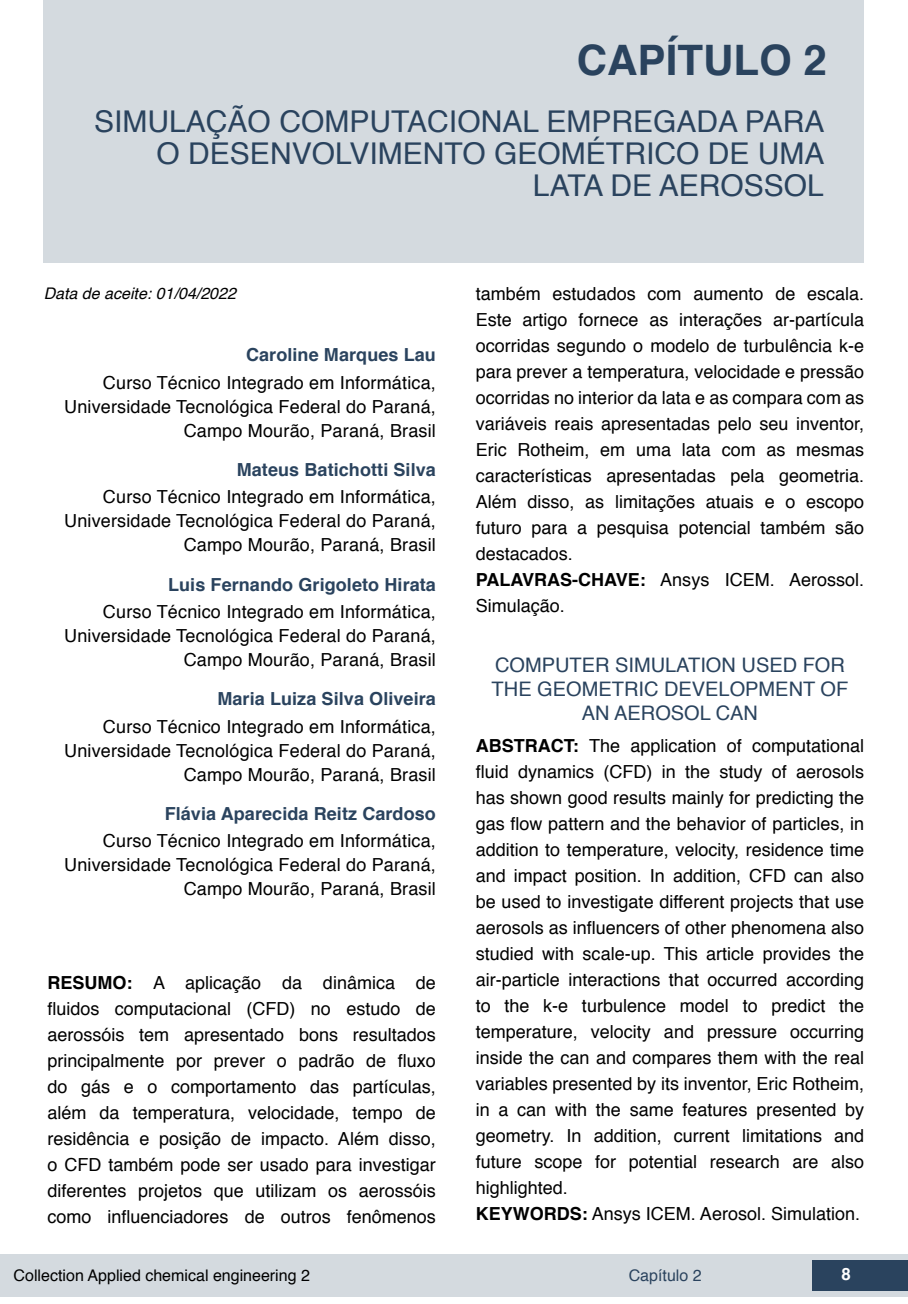
<style>
.page{position:relative;width:908px;height:1304px;background:#fff}
.page>*{position:absolute;margin:0;border:0;box-sizing:border-box;transform-origin:0 0}
.capítulos{font:700 42px "Helvetica";color:#2a435e}
.nome_artigos{font:30px/32px "Helvetica";color:#2a435e;text-align:right}
.título_Inglês{font:20px/24px "Helvetica";color:#2a435e;text-align:center}
.Resumos_e_PC_TXT{font:18px/26px "Helvetica";color:#000;text-align:justify}
.info_autores{font:18px/24px "Helvetica";letter-spacing:.01em;color:#000;text-align:right}
.nome_autores{font:700 18px "Helvetica";letter-spacing:.005em;color:#2a435e}
.t1{font:700 16.8px "Helvetica";color:#fff}
.t2{font:16px "Helvetica";color:#000}
.t3{font:italic 16px "Helvetica";color:#000}
.t4{font:16px "Helvetica";color:#2a435e}
.s1{font-weight:700}
</style>
<div class="page">
<div style="left:0;top:1254px;width:906px;height:43px;background:#d4dadf"></div>
<div style="left:812px;top:1261px;width:95px;height:30px;background:#2a435e"></div>
<div style="left:44px;top:0;width:819px;height:263px;background:#d4dadf"></div>
<p class="capítulos" style="left:576px;top:26px;width:251px">CAPÍTULO 2</p>
<p class="nome_artigos" style="left:94px;top:106px;width:731px">SIMULAÇÃO COMPUTACIONAL EMPREGADA PARA<br>O DESENVOLVIMENTO GEOMÉTRICO DE UMA<br>LATA DE AEROSSOL</p>
<p class="t3" style="left:44px;top:280px;width:194px">Data de aceite: 01/04/2022</p>
<p class="nome_autores" style="left:246px;top:341px;width:191px">Caroline Marques Lau</p>
<p class="info_autores" style="left:64px;top:371px;width:373px">Curso Técnico Integrado em Informática,<br>Universidade Tecnológica Federal do Paraná,</p>
<p class="info_autores" style="left:184px;top:419px;width:253px">Campo Mourão, Paraná, Brasil</p>
<p class="nome_autores" style="left:237px;top:455px;width:201px">Mateus Batichotti Silva</p>
<p class="info_autores" style="left:64px;top:486px;width:373px">Curso Técnico Integrado em Informática,<br>Universidade Tecnológica Federal do Paraná,</p>
<p class="info_autores" style="left:184px;top:534px;width:253px">Campo Mourão, Paraná, Brasil</p>
<p class="nome_autores" style="left:168px;top:570px;width:269px">Luis Fernando Grigoleto Hirata</p>
<p class="info_autores" style="left:64px;top:600px;width:373px">Curso Técnico Integrado em Informática,<br>Universidade Tecnológica Federal do Paraná,</p>
<p class="info_autores" style="left:184px;top:648px;width:253px">Campo Mourão, Paraná, Brasil</p>
<p class="nome_autores" style="left:217px;top:685px;width:220px">Maria Luiza Silva Oliveira</p>
<p class="info_autores" style="left:64px;top:715px;width:373px">Curso Técnico Integrado em Informática,<br>Universidade Tecnológica Federal do Paraná,</p>
<p class="info_autores" style="left:184px;top:763px;width:253px">Campo Mourão, Paraná, Brasil</p>
<p class="nome_autores" style="left:165px;top:799px;width:273px">Flávia Aparecida Reitz Cardoso</p>
<p class="info_autores" style="left:64px;top:830px;width:373px">Curso Técnico Integrado em Informática,<br>Universidade Tecnológica Federal do Paraná,</p>
<p class="info_autores" style="left:184px;top:878px;width:253px">Campo Mourão, Paraná, Brasil</p>
<p class="Resumos_e_PC_TXT" style="left:47px;top:971px;width:390px"><span class="s1">RESUMO:</span> A aplicação da dinâmica de fluidos computacional (CFD) no estudo de aerossóis tem apresentado bons resultados principalmente por prever o padrão de fluxo do gás e o comportamento das partículas, além da temperatura, velocidade, tempo de residência e posição de impacto. Além disso, o CFD também pode ser usado para investigar diferentes projetos que utilizam os aerossóis como influenciadores de outros fenômenos</p>
<p class="Resumos_e_PC_TXT" style="left:475px;top:281px;width:390px">também estudados com aumento de escala.<br>Este artigo fornece as interações ar-partícula ocorridas segundo o modelo de turbulência k-e para prever a temperatura, velocidade e pressão ocorridas no interior da lata e as compara com as variáveis reais apresentadas pelo seu inventor, Eric Rotheim, em uma lata com as mesmas características apresentadas pela geometria.<br>Além disso, as limitações atuais e o escopo futuro para a pesquisa potencial também são destacados.</p>
<p class="Resumos_e_PC_TXT" style="left:475px;top:567px;width:390px"><span class="s1">PALAVRAS-CHAVE:</span> Ansys ICEM. Aerossol.<br>Simulação.</p>
<p class="título_Inglês" style="left:491px;top:654px;width:358px">COMPUTER SIMULATION USED FOR<br>THE GEOMETRIC DEVELOPMENT OF<br>AN AEROSOL CAN</p>
<p class="Resumos_e_PC_TXT" style="left:475px;top:733px;width:390px"><span class="s1">ABSTRACT:</span> The application of computational fluid dynamics (CFD) in the study of aerosols has shown good results mainly for predicting the gas flow pattern and the behavior of particles, in addition to temperature, velocity, residence time and impact position. In addition, CFD can also be used to investigate different projects that use aerosols as influencers of other phenomena also studied with scale-up. This article provides the air-particle interactions that occurred according to the k-e turbulence model to predict the temperature, velocity and pressure occurring inside the can and compares them with the real variables presented by its inventor, Eric Rotheim, in a can with the same features presented by geometry. In addition, current limitations and future scope for potential research are also highlighted.</p>
<p class="Resumos_e_PC_TXT" style="left:475px;top:1201px;width:386px"><span class="s1">KEYWORDS:</span> Ansys ICEM. Aerosol. Simulation.</p>
<p class="t2" style="left:14px;top:1263px;width:298px">Collection Applied chemical engineering 2</p>
<p class="t4" style="left:628px;top:1263px;width:74px">Capítulo 2</p>
<p class="t1" style="left:841px;top:1261px;width:11px">8</p>
</div>
